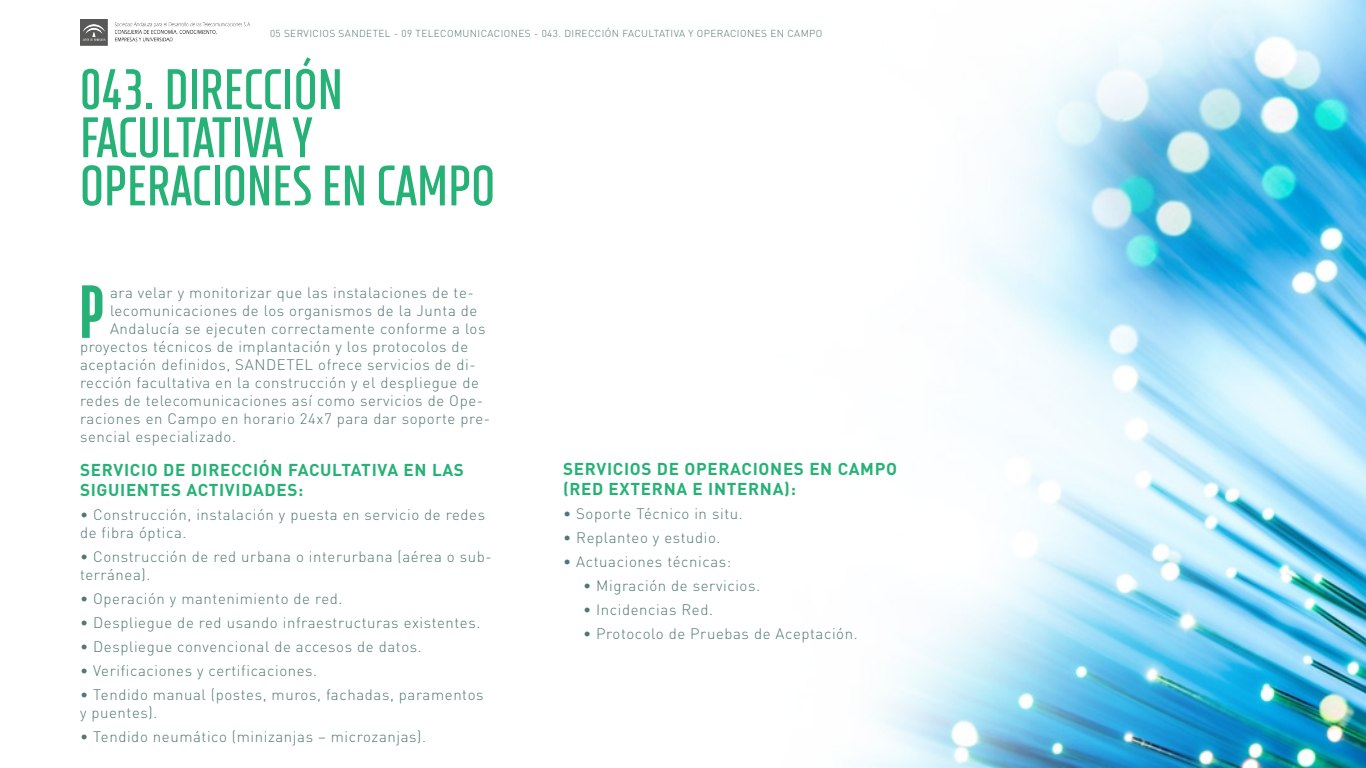
<style>
.page{position:relative;width:1366px;height:768px;background:#fff}
.page>*{position:absolute;margin:0;border:0;box-sizing:border-box;transform-origin:0 0}
.t1{font:condensed 64px "Placard";color:#26b277}
.t2{font:700 condensed 56px "XXII Neue Norm";color:#26b277}
.TEXTO{font:700 17px/20.4px "DIN Pro";letter-spacing:.04em;color:#26b277}
.TEXTO-2{font:300 15px/18px "DIN Pro";letter-spacing:.04em;color:#517774}
.TEXTO-3{font:300 10px "DIN Pro";letter-spacing:.04em;color:#517774}
</style>
<div class="page">
<img style="left:857px;top:0;width:509px;height:768px">
<img style="left:80px;top:20px;width:170px;height:26px">
<p class="TEXTO-3" style="left:270px;top:27px;width:554px">05 SERVICIOS SANDETEL - 09 TELECOMUNICACIONES - 043. DIRECCIÓN FACULTATIVA Y OPERACIONES EN CAMPO</p>
<p class="t2" style="left:80px;top:56px;width:265px">043. DIRECCIÓN</p>
<p class="t2" style="left:80px;top:104px;width:234px">FACULTATIVA Y</p>
<p class="t2" style="left:80px;top:153px;width:417px">OPERACIONES EN CAMPO</p>
<p class="t1" style="left:80px;top:272px;width:26px">P</p>
<p class="TEXTO-2" style="left:110px;top:283px;width:377px">ara velar y monitorizar que las instalaciones de te&shy;lecomunicaciones de los organismos de la Junta de<br>Andalucía se ejecuten correctamente conforme a los</p>
<p class="TEXTO-2" style="left:80px;top:337px;width:412px">proyectos técnicos de implantación y los protocolos de aceptación definidos, SANDETEL ofrece servicios de di&shy;rección facultativa en la construcción y el despliegue de redes de telecomunicaciones así como servicios de Ope&shy;raciones en Campo en horario 24x7 para dar soporte pre&shy;sencial especializado.</p>
<p class="TEXTO" style="left:80px;top:459px;width:386px">SERVICIO DE DIRECCIÓN FACULTATIVA EN LAS<br>SIGUIENTES ACTIVIDADES:</p>
<p class="TEXTO-2" style="left:80px;top:505px;width:407px">• Construcción, instalación y puesta en servicio de redes de fibra óptica.</p>
<p class="TEXTO-2" style="left:80px;top:547px;width:413px">• Construcción de red urbana o interurbana (aérea o sub&shy;terránea).</p>
<p class="TEXTO-2" style="left:80px;top:589px;width:264px">• Operación y mantenimiento de red.</p>
<p class="TEXTO-2" style="left:80px;top:613px;width:402px">• Despliegue de red usando infraestructuras existentes.</p>
<p class="TEXTO-2" style="left:80px;top:637px;width:343px">• Despliegue convencional de accesos de datos.</p>
<p class="TEXTO-2" style="left:80px;top:661px;width:239px">• Verificaciones y certificaciones.</p>
<p class="TEXTO-2" style="left:80px;top:685px;width:405px">• Tendido manual (postes, muros, fachadas, paramentos y puentes).</p>
<p class="TEXTO-2" style="left:80px;top:727px;width:348px">• Tendido neumático (minizanjas – microzanjas).</p>
<p class="TEXTO" style="left:563px;top:458px;width:336px">SERVICIOS DE OPERACIONES EN CAMPO (RED EXTERNA E INTERNA):</p>
<p class="TEXTO-2" style="left:563px;top:504px;width:181px">• Soporte Técnico in situ.</p>
<p class="TEXTO-2" style="left:563px;top:528px;width:159px">• Replanteo y estudio.</p>
<p class="TEXTO-2" style="left:563px;top:552px;width:170px">• Actuaciones técnicas:</p>
<p class="TEXTO-2" style="left:583px;top:576px;width:179px">• Migración de servicios.</p>
<p class="TEXTO-2" style="left:583px;top:600px;width:132px">• Incidencias Red.</p>
<p class="TEXTO-2" style="left:583px;top:624px;width:276px">• Protocolo de Pruebas de Aceptación.</p>
</div>
